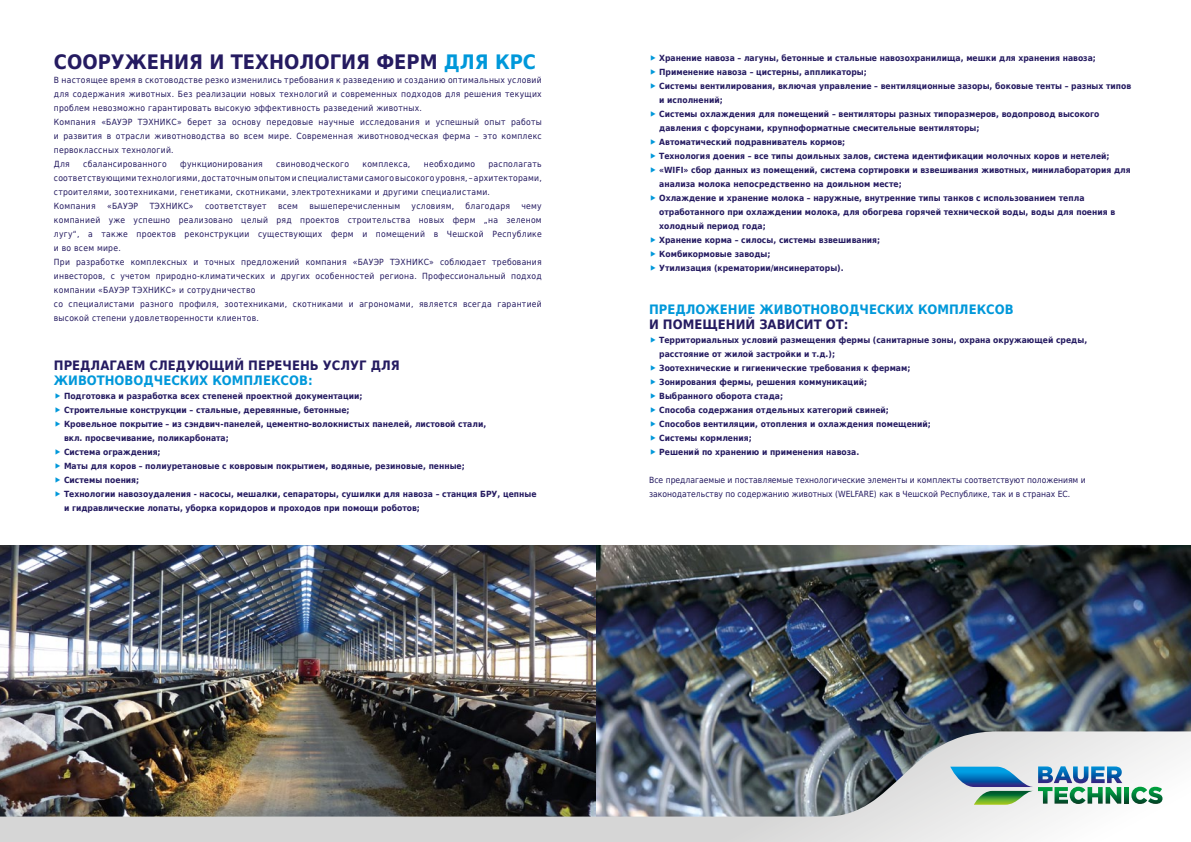
<style>
.page{position:relative;width:1191px;height:842px;background:#fff}
.page>*{position:absolute;margin:0;border:0;box-sizing:border-box;transform-origin:0 0}
.t1{font:700 20px "DejaVu Sans Condensed";color:#251b61}
.t2{font:700 13px "DejaVu Sans Condensed";color:#0098da}
.t3{font:700 13px "DejaVu Sans Condensed";color:#251b61}
.t4{font:700 8.5px/14px "DejaVu Sans Condensed";color:#251b61}
.t5{font:8.5px/14px "DejaVu Sans Condensed";letter-spacing:.03em;color:#251b61}
.t6{font:8.5px/14px "DejaVu Sans Condensed";color:#251b61}
.s1{color:#0098da}
</style>
<div class="page">
<img style="left:0;top:546px;width:1191px;height:185px">
<img style="left:0;top:731px;width:1191px;height:111px">
<svg style="left:950px;top:766px;width:172px;height:39px"></svg>
<svg style="left:1124px;top:787px;width:5px;height:17px"></svg>
<svg style="left:1131px;top:787px;width:31px;height:17px"></svg>
<h1 class="t1" style="left:54px;top:46px;width:484px">СООРУЖЕНИЯ И ТЕХНОЛОГИЯ ФЕРМ <span class="s1">ДЛЯ КРС</span></h1>
<p class="t5" style="left:54px;top:73px;width:489px">В настоящее время в скотоводстве резко изменились требования к разведению и созданию оптимальных условий для содержания животных. Без реализации новых технологий и современных подходов для решения текущих проблем невозможно гарантировать высокую эффективность разведений животных.<br>Компания «БАУЭР ТЭХНИКС» берет за основу передовые научные исследования и успешный опыт работы и развития в отрасли животноводства во всем мире. Современная животноводческая ферма – это комплекс первоклассных технологий.<br>Для</p>
<p class="t5" style="left:83px;top:157px;width:85px">сбалансированного</p>
<p class="t5" style="left:180px;top:157px;width:84px">функционирования</p>
<p class="t5" style="left:276px;top:157px;width:74px">свиноводческого</p>
<p class="t5" style="left:362px;top:157px;width:49px">комплекса,</p>
<p class="t5" style="left:424px;top:157px;width:53px">необходимо</p>
<p class="t5" style="left:54px;top:157px;width:489px;text-indent:435px">располагать соответствующими технологиями, достаточным опытом и специалистами самого высокого уровня, – архитекторами, строителями, зоотехниками, генетиками, скотниками, электротехниками и другими специалистами.<br>Компания</p>
<p class="t5" style="left:107px;top:199px;width:33px">«БАУЭР</p>
<p class="t5" style="left:150px;top:199px;width:45px">ТЭХНИКС»</p>
<p class="t5" style="left:205px;top:199px;width:63px">соответствует</p>
<p class="t5" style="left:278px;top:199px;width:21px">всем</p>
<p class="t5" style="left:309px;top:199px;width:92px">вышеперечисленным</p>
<p class="t5" style="left:411px;top:199px;width:44px">условиям,</p>
<p class="t5" style="left:465px;top:199px;width:46px">благодаря</p>
<p class="t5" style="left:54px;top:199px;width:489px;text-indent:467px">чему компанией уже успешно реализовано целый ряд проектов строительства новых ферм „на зеленом лугу“, а также проектов реконструкции существующих ферм и помещений в Чешской Республике и во всем мире.<br>При разработке комплексных и точных предложений компания «БАУЭР ТЭХНИКС» соблюдает требования инвесторов, с учетом природно-климатических и других особенностей региона. Профессиональный подход компании «БАУЭР ТЭХНИКС» и сотрудничество<br>со специалистами разного профиля, зоотехниками, скотниками и агрономами, является всегда гарантией высокой степени удовлетворенности клиентов.</p>
<h2 class="t3" style="left:54px;top:355px;width:10px">Предл</h2>
<h2 class="t3" style="left:100px;top:355px;width:60px">агаем следу</h2>
<h2 class="t3" style="left:195px;top:355px;width:72px">ющий перечен</h2>
<h2 class="t3" style="left:310px;top:355px;width:23px">ь услуг</h2>
<h2 class="t3" style="left:371px;top:355px;width:11px">для</h2>
<h2 class="t2" style="left:54px;top:370px;width:44px">животно</h2>
<h2 class="t2" style="left:125px;top:370px;width:20px">водческих</h2>
<h2 class="t2" style="left:212px;top:370px;width:11px">ком</h2>
<h2 class="t2" style="left:243px;top:370px;width:20px">плексо</h2>
<h2 class="t2" style="left:299px;top:370px;width:15px">в:</h2>
<p class="t4" style="left:64px;top:389px;width:474px">Подготовка и разработка всех степеней проектной документации;<br>Строительные конструкции – стальные, деревянные, бетонные;<br>Кровельное покрытие – из сэндвич-панелей, цементно-волокнистых панелей, листовой стали,<br>вкл. просвечивание, поликарбоната;<br>Система ограждения;<br>Маты для коров – полиуретановые с ковровым покрытием, водяные, резиновые, пенные;<br>Системы поения;<br>Технологии навозоудаления - насосы, мешалки, сепараторы, сушилки для навоза – станция БРУ, цепные и гидравлические лопаты, уборка коридоров и проходов при помощи роботов;</p>
<p class="t4" style="left:659px;top:50px;width:473px">Хранение навоза – лагуны, бетонные и стальные навозохранилища, мешки для хранения навоза;<br>П рименение навоза – цистерны, аппликаторы;<br>Системы вентилирования, включая управление – вентиляционные зазоры, боковые тенты – разных типов и исполнений;<br>Системы охлаждения для помещений – вентиляторы разных типоразмеров, водопровод высокого давления с форсунами, крупноформатные смесительные вентиляторы;<br>Автоматический подравниватель кормов;<br>Технология доения – все типы доильных залов, система идентификации молочных коров и нетелей; «WIFI» сбор данных из помещений, система сортировки и взвешивания животных, минилаборатория для анализа молока непосредственно на доильном месте;<br>Охлаждение и хранение молока – наружные, внутренние типы танков с использованием тепла отработанного при охлаждении молока, для обогрева горячей технической воды, воды для поения в холодный период года;<br>Хранение корма – силосы, системы взвешивания;<br>Комбикормовые заводы;<br>Утилизация (крематории/инсинераторы).</p>
<h2 class="t2" style="left:649px;top:298px;width:11px">Предложение</h2>
<h2 class="t2" style="left:759px;top:298px;width:44px">животно</h2>
<h2 class="t2" style="left:830px;top:298px;width:20px">водческих</h2>
<h2 class="t2" style="left:918px;top:298px;width:11px">ком</h2>
<h2 class="t2" style="left:949px;top:298px;width:20px">плексо</h2>
<h2 class="t2" style="left:1004px;top:298px;width:10px">в</h2>
<h2 class="t3" style="left:649px;top:313px;width:35px">и поме</h2>
<h2 class="t3" style="left:702px;top:313px;width:25px">щени</h2>
<h2 class="t3" style="left:745px;top:313px;width:50px">й зависит</h2>
<h2 class="t3" style="left:826px;top:313px;width:24px">от :</h2>
<p class="t4" style="left:659px;top:332px;width:429px">Территориальных условий размещения фермы (санитарные зоны, охрана окружающей среды, расстояние от жилой застройки и т.д.);<br>Зоотехнические и гигиенические требования к фермам;<br>Зонирования фермы, решения коммуникаций;<br>Выбранного оборота стада;<br>Способа содержания отдельных категорий свиней;<br>Способов вентиляции, отопления и охлаждения помещений;<br>Системы кормления;<br>Решений по хранению и применения навоза.</p>
<p class="t6" style="left:649px;top:472px;width:438px">Все предлагаемые и поставляемые технологические элементы и комплекты соответствуют положениям и законодательству по содержанию животных (WELFARE) как в Чешской Республике, так и в странах ЕС.</p>
</div>
